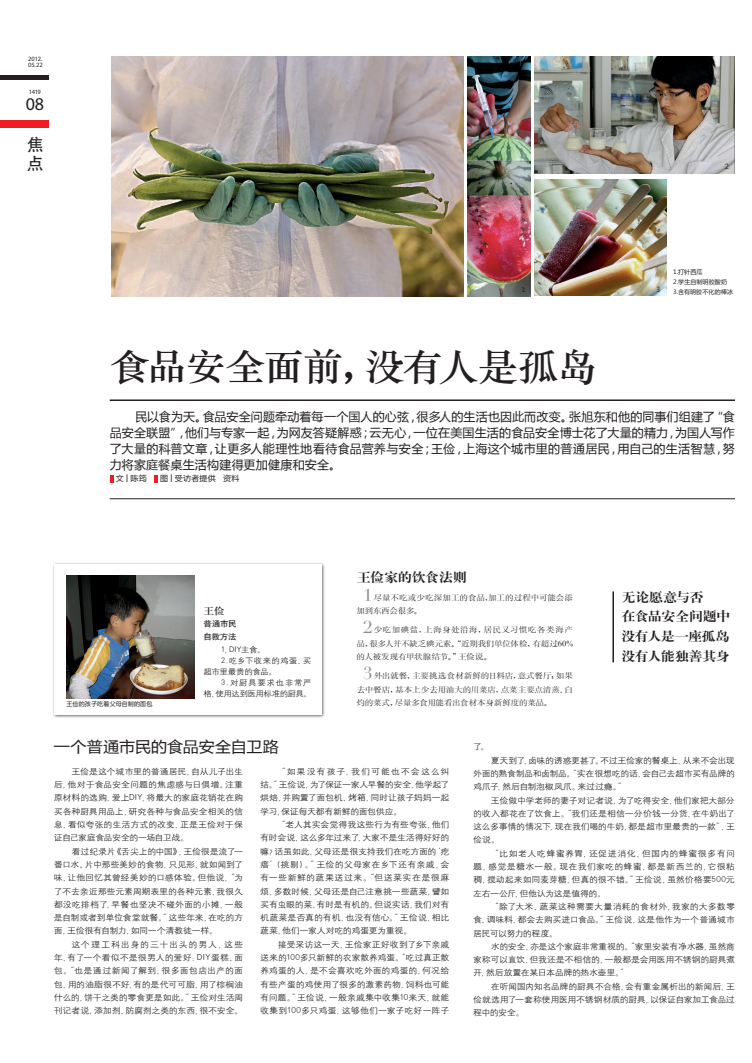
<style>
.page{position:relative;width:752px;height:1063px;background:#fff}
.page>*{position:absolute;margin:0;border:0;box-sizing:border-box;transform-origin:0 0}
._01大标题{font:37.2px "ST Zhongsong";letter-spacing:-.025em;color:#231f20;scale:1.08 1}
.t1{font:18px "Myriad Pro";color:#231f20}
._16图注{font:17px/18.6px "Adobe Heiti Std";color:#231f20}
._12链接正文{font:16.7px "Didot";color:#8a8c8f;scale:1.08 1}
._07正文小标题-大{font:14.9px "Microsoft Ya Hei";letter-spacing:.01em;color:#231f20;scale:1.08 1}
._17装饰语{font:13px "H Ya 4 gj";letter-spacing:-.03em;color:#231f20;scale:1.08 1}
._13链接大标题{font:13px "H Ya 4 gj";letter-spacing:-.025em;color:#231f20;scale:1.08 1}
._03导言{font:12px/16px "Microsoft Ya Hei";letter-spacing:.025em;color:#231f20;text-align:justify}
._05正文{font:10.2px "H Ya 3 gj";color:#231f20;scale:1.08 1}
._05正文-2{font:8.4px/13.3px "H Yg 2 gj";letter-spacing:-.03em;color:#231f20;text-align:justify;scale:1.08 1}
._12链接正文-2{font:7.9px/13.3px "H Ya 6 gj";letter-spacing:-.01em;color:#231f20;text-align:justify;scale:1.08 1}
._05正文-3{font:7.9px/11px "H Yg 2 gj";letter-spacing:-.025em;color:#231f20;scale:1.08 1}
._05正文-4{font:7.9px "H Yb 1 gj";letter-spacing:-.04em;color:#231f20;scale:1.08 1}
._04文_图{font:7.7px "Microsoft Ya Hei";letter-spacing:.035em;color:#231f20;scale:1.04 1}
._16图注-2{font:7px "Microsoft Ya Hei";color:#231f20}
.t2{font:6.5px "Myriad Pro";letter-spacing:-.04em;color:#231f20}
._16图注-3{font:6px "Microsoft Ya Hei";letter-spacing:.025em;color:#231f20}
.s1{font-size:9.6px}
</style>
<div class="page">
<div style="left:52px;top:562px;width:273px;height:157px;background:#231f20;opacity:.75"></div>
<div style="left:54px;top:564px;width:267px;height:150px;background:#fff"></div>
<div style="left:0;top:121px;width:48px;height:7px;background:#ee1d23"></div>
<hr style="left:0;top:76px;width:48px;height:4px;background:#231f20">
<svg style="left:110px;top:475px;width:3px;height:7px"></svg>
<svg style="left:154px;top:475px;width:4px;height:7px"></svg>
<hr style="left:110px;top:399px;width:624px;height:2px;background:#231f20">
<img style="left:111px;top:57px;width:352px;height:239px">
<img style="left:66px;top:575px;width:128px;height:123px">
<hr style="left:110px;top:499px;width:624px;height:1px;background:#231f20">
<hr style="left:612px;top:591px;width:1px;height:71px;background:#231f20">
<img style="left:467px;top:57px;width:63px;height:239px">
<img style="left:534px;top:57px;width:200px;height:116px">
<img style="left:534px;top:179px;width:132px;height:116px">
<p class="t2" style="left:28px;top:55px;width:16px">2012.</p>
<p class="t2" style="left:28px;top:61px;width:16px">05.22</p>
<p class="t2" style="left:29px;top:88px;width:14px">1419</p>
<p class="t1" style="left:26px;top:92px;width:20px">08</p>
<p class="_16图注" style="left:27px;top:136px;width:18px">焦点</p>
<p class="_16图注-2" style="left:724px;top:162px;width:6px">2</p>
<p class="_16图注-3" style="left:673px;top:267px;width:31px">1.打针西瓜</p>
<p class="_16图注-3" style="left:673px;top:278px;width:55px">2.学生自制明胶酸奶</p>
<p class="_16图注-2" style="left:521px;top:285px;width:6px">1</p>
<p class="_16图注-3" style="left:673px;top:288px;width:61px">3.含有明胶不化的棒冰</p>
<p class="_16图注-2" style="left:656px;top:285px;width:6px">3</p>
<p class="_01大标题" style="left:110px;top:341px;width:453px">食品安全面前，没有人是孤岛</p>
<p class="_03导言" style="left:110px;top:408px;width:626px;text-indent:26px">民以食为天。食品安全问题牵动着每一个国人的心弦，很多人的生活也因此而改变。张旭东和他的同事们组建了“食品安全联盟”，他们与专家一起，为网友答疑解惑；云无心，一位在美国生活的食品安全博士花了大量的精力，为国人写作了大量的科普文章，让更多人能理性地看待食品营养与安全；王俭，上海这个城市里的普通居民，用自己的生活智慧，努力将家庭餐桌生活构建得更加健康和安全。</p>
<p class="_04文_图" style="left:116px;top:473px;width:31px">文 <span class="s1">l</span> 陈筠</p>
<p class="_04文_图" style="left:160px;top:473px;width:78px">图 <span class="s1">l</span> 受访者提供 资料</p>
<p class="_13链接大标题" style="left:356px;top:570px;width:103px">王俭家的饮食法则</p>
<p class="_12链接正文-2" style="left:356px;top:591px;width:202px;text-indent:17px">尽量不吃或少吃深加工的食品,加工的过程中可能会添加到东西会很多。</p>
<p class="_12链接正文-2" style="left:356px;top:623px;width:202px;text-indent:17px">少吃加碘盐，上海身处沿海，居民又习惯吃各类海产品，很多人并不缺乏碘元素。“近期我们单位体检，有超过60%的人被发现有甲状腺结节。”王俭说。</p>
<p class="_12链接正文-2" style="left:356px;top:669px;width:202px;text-indent:17px">外出就餐，主要挑选食材新鲜的日料店，意式餐厅；如果去中餐店，基本上少去用油大的川菜店，点菜主要点清蒸、白灼的菜式，尽量多食用能看出食材本身新鲜度的菜品。</p>
<p class="_05正文-2" style="left:473px;top:740px;width:16px">了。</p>
<p class="_05正文-2" style="left:473px;top:753px;width:244px;text-indent:18px">夏天到了，卤味的诱惑更甚了。不过王俭家的餐桌上，从来不会出现外面的熟食制品和卤制品。“实在很想吃的话，会自己去超市买有品牌的鸡爪子，然后自制泡椒凤爪。来过过瘾。”</p>
<p class="_05正文-2" style="left:473px;top:793px;width:244px;text-indent:18px">王俭做中学老师的妻子对记者说，为了吃得安全，他们家把大部分的收入都花在了饮食上。“我们还是相信一分价钱一分货，在牛奶出了这么多事情的情况下，现在我们喝的牛奶，都是超市里最贵的一款”，王俭说。</p>
<p class="_05正文-2" style="left:473px;top:847px;width:244px;text-indent:17px">“比如老人吃蜂蜜养胃，还促进消化，但国内的蜂蜜很多有问题，感觉是糖水一般。现在我们家吃的蜂蜜，都是新西兰的，它很粘稠，搅动起来如同麦芽糖，但真的很不错。”王俭说，虽然价格要500元左右一公斤，但他认为这是值得的。</p>
<p class="_05正文-2" style="left:473px;top:900px;width:244px;text-indent:17px">“除了大米、蔬菜这种需要大量消耗的食材外，我家的大多数零食、调味料，都会去购买进口食品。”王俭说，这是他作为一个普通城市居民可以努力的程度。</p>
<p class="_05正文-2" style="left:473px;top:940px;width:244px;text-indent:18px">水的安全，亦是这个家庭非常重视的。“家里安装有净水器，虽然商家称可以直饮，但我还是不相信的，一般都是会用医用不锈钢的厨具煮开，然后放置在某日本品牌的热水壶里。”</p>
<p class="_05正文-2" style="left:473px;top:980px;width:244px;text-indent:18px">在听闻国内知名品牌的厨具不合格，会有重金属析出的新闻后，王俭就选用了一套称使用医用不锈钢材质的厨具，以保证自家加工食品过程中的安全。</p>
<p class="_12链接正文" style="left:363px;top:585px;width:10px">1</p>
<p class="_12链接正文" style="left:363px;top:618px;width:10px">2</p>
<p class="_12链接正文" style="left:363px;top:664px;width:10px">3</p>
<p class="_17装饰语" style="left:621px;top:590px;width:77px">无论愿意与否</p>
<p class="_17装饰语" style="left:621px;top:610px;width:102px">在食品安全问题中</p>
<p class="_17装饰语" style="left:621px;top:630px;width:102px">没有人是一座孤岛</p>
<p class="_17装饰语" style="left:621px;top:649px;width:102px">没有人能独善其身</p>
<p class="_05正文" style="left:203px;top:606px;width:21px">王俭</p>
<p class="_05正文-4" style="left:203px;top:619px;width:32px">普通市民</p>
<p class="_05正文-4" style="left:203px;top:633px;width:32px">自救方法</p>
<p class="_05正文-3" style="left:221px;top:644px;width:42px">1，DIY主食。</p>
<p class="_05正文-3" style="left:203px;top:655px;width:101px;text-indent:18px">2.吃乡下收来的鸡蛋、买超市里最贵的食品。</p>
<p class="_05正文-3" style="left:203px;top:677px;width:102px;text-align:right">3.对厨具要求也非常严<br>格，使用达到医用标准的厨具。</p>
<p class="_16图注-3" style="left:66px;top:700px;width:87px">王俭的孩子吃着父母自制的面包</p>
<p class="_07正文小标题-大" style="left:54px;top:737px;width:210px">一个普通市民的食品安全自卫路</p>
<p class="_05正文-2" style="left:260px;top:765px;width:177px;text-indent:17px">“如果没有孩子，我们可能也不会这么纠结。”王俭说，为了保证一家人早餐的安全，他学起了烘焙，并购置了面包机、烤箱，同时让孩子妈妈一起学习，保证每天都有新鲜的面包供应。</p>
<p class="_05正文-2" style="left:260px;top:818px;width:177px;text-indent:17px">“老人其实会觉得我这些行为有些夸张，他们有时会说，这么多年过来了，大家不是生活得好好的嘛？话虽如此，父母还是很支持我们在吃方面的‘疙瘩’（挑剔）。”王俭的父母家在乡下还有亲戚，会有一些新鲜的蔬果送过来。“但送菜实在是很麻烦，多数时候，父母还是自己注意挑一些蔬菜，譬如买有虫眼的菜，有时是有机的。但说实话，我们对有机蔬菜是否真的有机，也没有信心。”王俭说，相比蔬菜，他们一家人对吃的鸡蛋更为重视。</p>
<p class="_05正文-2" style="left:260px;top:938px;width:177px;text-indent:18px">接受采访这一天，王俭家正好收到了乡下亲戚送来的100多只新鲜的农家散养鸡蛋。“吃过真正散养鸡蛋的人，是不会喜欢吃外面的鸡蛋的，何况给有些产蛋的鸡使用了很多的激素药物，饲料也可能有问题。”王俭说，一般亲戚集中收集10来天，就能收集到100多只鸡蛋，这够他们一家子吃好一阵子</p>
<p class="_05正文-2" style="left:54px;top:765px;width:177px;text-indent:18px">王俭是这个城市里的普通居民，自从儿子出生后，他对于食品安全问题的焦虑感与日俱增。注重原材料的选购，爱上DIY，将最大的家庭花销花在购买各种厨具用品上，研究各种与食品安全相关的信息，看似夸张的生活方式的改变，正是王俭对于保证自己家庭食品安全的一场自卫战。</p>
<p class="_05正文-2" style="left:54px;top:845px;width:177px;text-indent:18px">看过纪录片《舌尖上的中国》，王俭很是流了一番口水。片中那些美妙的食物，只见形，就如闻到了味，让他回忆其曾经美妙的口感体验。但他说，“为了不去亲近那些元素周期表里的各种元素，我很久都没吃排档了，早餐也坚决不碰外面的小摊，一般是自制或者到单位食堂就餐。”这些年来，在吃的方面，王俭很有自制力，如同一个清教徒一样。</p>
<p class="_05正文-2" style="left:54px;top:938px;width:177px;text-indent:18px">这个理工科出身的三十出头的男人，这些年，有了一个看似不是很男人的爱好：DIY蛋糕、面包。“也是通过新闻了解到，很多面包店出产的面包，用的油脂很不好，有的是代可可脂，用了棕榈油什么的，饼干之类的零食更是如此。”王俭对生活周刊记者说，添加剂、防腐剂之类的东西，很不安全。</p>
</div>
